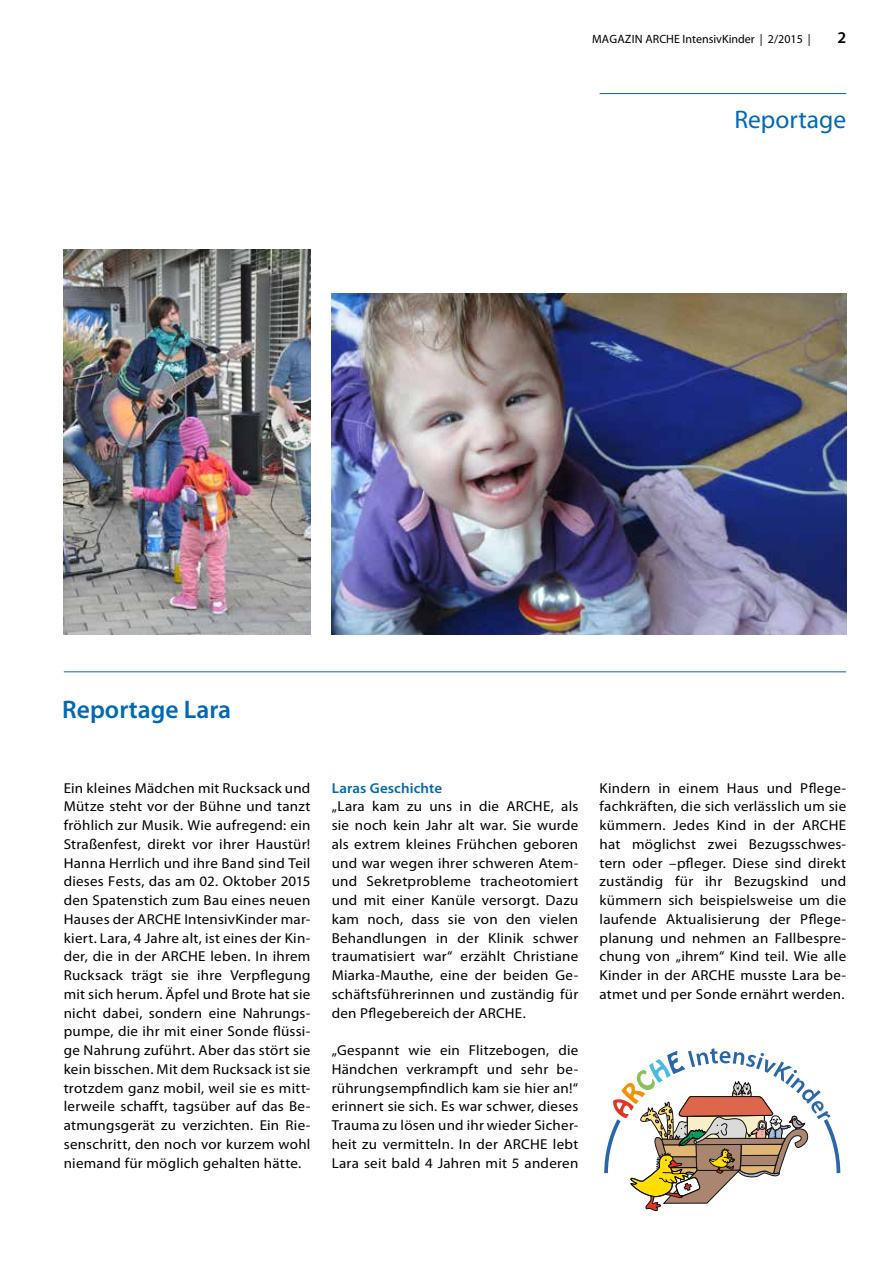
<style>
.page{position:relative;width:893px;height:1263px;background:#fff}
.page>*{position:absolute;margin:0;border:0;box-sizing:border-box;transform-origin:0 0}
.t1{font:600 25.5px "Myriad Pro";color:#0069b4}
.t2{font:25.5px "Myriad Pro";color:#0069b4}
.t3{font:600 16.5px "Myriad Pro";color:#000}
.t4{font:14.4px/18.8px "Myriad Pro";letter-spacing:.02em;color:#000;text-align:justify;scale:1.04 1}
.t5{font:600 14.4px "Myriad Pro";letter-spacing:.005em;color:#0069b4;scale:1.04 1}
.t6{font:12px "Myriad Pro";color:#000}
</style>
<div class="page">
<svg style="left:604px;top:1048px;width:237px;height:163px"></svg>
<img style="left:64px;top:250px;width:246px;height:384px">
<hr style="left:64px;top:671px;width:782px;height:1px;background:#0069b4">
<img style="left:332px;top:294px;width:514px;height:340px">
<hr style="left:600px;top:93px;width:246px;height:1px;background:#0069b4">
<p class="t6" style="left:592px;top:31px;width:220px">MAGAZIN ARCHE IntensivKinder | 2/2015 |</p>
<p class="t3" style="left:837px;top:26px;width:10px">2</p>
<h1 class="t2" style="left:734px;top:104px;width:113px">Reportage</h1>
<h1 class="t1" style="left:62px;top:693px;width:170px">Reportage Lara</h1>
<p class="t4" style="left:64px;top:778px;width:239px">Ein kleines Mädchen mit Rucksack und Mütze steht vor der Bühne und tanzt fröhlich zur Musik. Wie aufregend: ein Straßenfest, direkt vor ihrer Haustür!<br>Hanna Herrlich und ihre Band sind Teil dieses Fests, das am 02. Oktober 2015 den Spatenstich zum Bau eines neuen Hauses der ARCHE IntensivKinder mar&shy;kiert. Lara, 4 Jahre alt, ist eines der Kin&shy;der, die in der ARCHE leben. In ihrem Rucksack trägt sie ihre Verpflegung mit sich herum. Äpfel und Brote hat sie nicht dabei, sondern eine Nahrungs&shy;pumpe, die ihr mit einer Sonde flüssi&shy;ge Nahrung zuführt. Aber das stört sie kein bisschen. Mit dem Rucksack ist sie trotzdem ganz mobil, weil sie es mitt&shy;lerweile schafft, tagsüber auf das Be&shy;atmungsgerät zu verzichten. Ein Rie&shy;senschritt, den noch vor kurzem wohl niemand für möglich gehalten hätte.</p>
<p class="t5" style="left:332px;top:779px;width:108px">Laras Geschichte</p>
<p class="t4" style="left:332px;top:797px;width:239px">„Lara kam zu uns in die ARCHE, als sie noch kein Jahr alt war. Sie wurde als extrem kleines Frühchen geboren und war wegen ihrer schweren Atem&shy;und Sekretprobleme tracheotomiert und mit einer Kanüle versorgt. Dazu kam noch, dass sie von den vielen Behandlungen in der Klinik schwer traumatisiert war“ erzählt Christiane Miarka-Mauthe, eine der beiden Ge&shy;schäftsführerinnen und zuständig für den Pflegebereich der ARCHE.</p>
<p class="t4" style="left:332px;top:1041px;width:239px">„Gespannt wie ein Flitzebogen, die Händchen verkrampft und sehr be&shy;rührungsempfindlich kam sie hier an!“ erinnert sie sich. Es war schwer, dieses Trauma zu lösen und ihr wieder Sicher&shy;heit zu vermitteln. In der ARCHE lebt Lara seit bald 4 Jahren mit 5 anderen</p>
<p class="t4" style="left:600px;top:778px;width:239px">Kindern in einem Haus und Pflege&shy;fachkräften, die sich verlässlich um sie kümmern. Jedes Kind in der ARCHE hat möglichst zwei Bezugsschwes&shy;tern oder –pfleger. Diese sind direkt zuständig für ihr Bezugskind und kümmern sich beispielsweise um die laufende Aktualisierung der Pflege&shy;planung und nehmen an Fallbespre&shy;chung von „ihrem“ Kind teil. Wie alle Kinder in der ARCHE musste Lara be&shy;atmet und per Sonde ernährt werden.</p>
</div>
